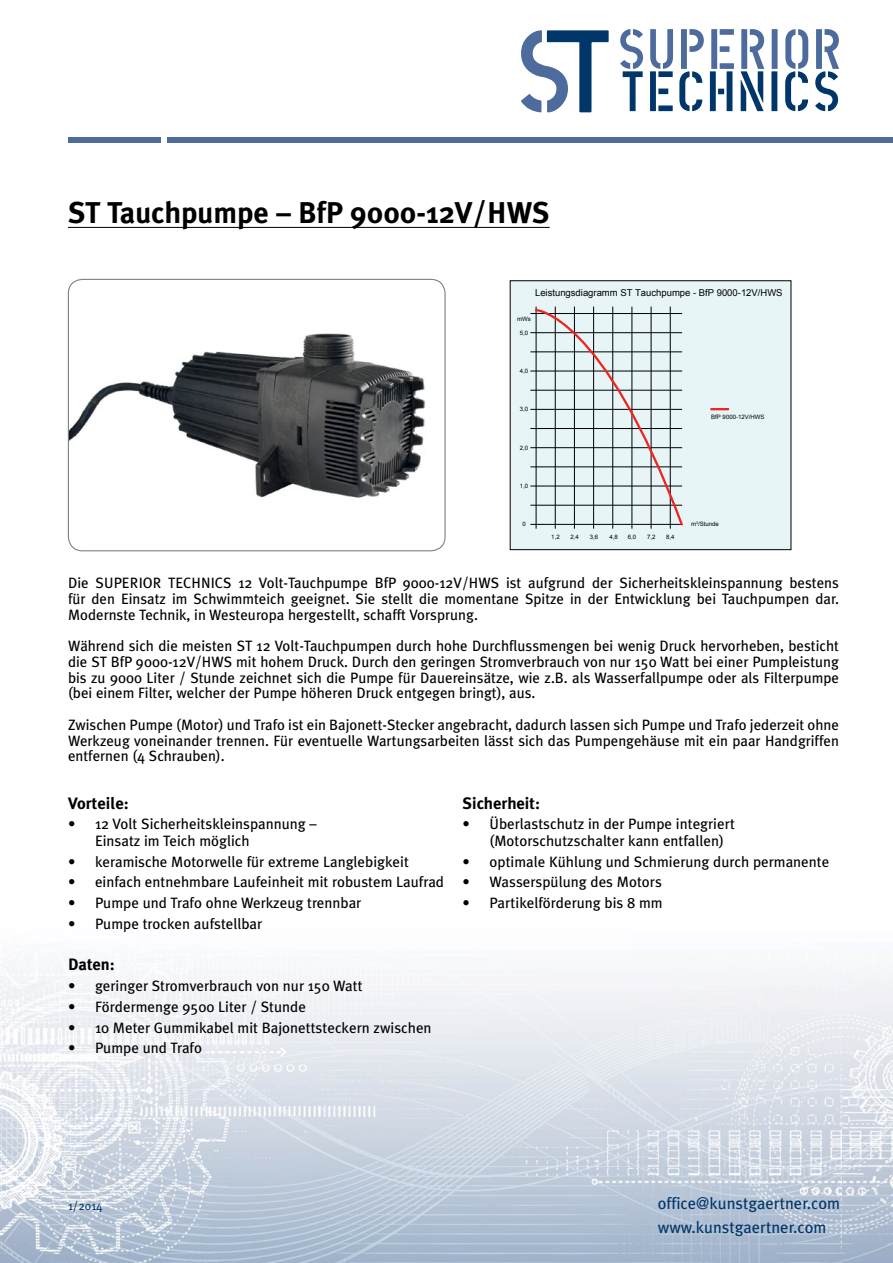
<style>
.page{position:relative;width:893px;height:1263px;background:#fff}
.page>*{position:absolute;margin:0;border:0;box-sizing:border-box;transform-origin:0 0}
.t1{font:700 30px "Meta Plus";color:#000}
.t2{font:16.5px/24px "Meta Plus";color:#003669}
.t3{font:700 16.5px "Meta Plus";color:#000}
.t4{font:15px/15.8px "Meta Plus";color:#000;text-align:justify}
.t5{font:12px "Meta Plus";color:#003669}
.t6{font:9.45px "Arial";color:#000}
.t7{font:6px "Arial";color:#000}
</style>
<div class="page">
<img style="left:0;top:961px;width:893px;height:302px">
<div style="left:772px;top:29px;width:6px;height:40px;background:#4d6b9d"></div>
<svg style="left:620px;top:29px;width:23px;height:82px"></svg>
<svg style="left:650px;top:29px;width:23px;height:82px"></svg>
<svg style="left:679px;top:29px;width:25px;height:82px"></svg>
<svg style="left:710px;top:29px;width:24px;height:82px"></svg>
<svg style="left:740px;top:29px;width:24px;height:82px"></svg>
<div style="left:771px;top:71px;width:6px;height:40px;background:#003669"></div>
<svg style="left:785px;top:29px;width:23px;height:82px"></svg>
<svg style="left:815px;top:29px;width:24px;height:82px"></svg>
<svg style="left:521px;top:30px;width:88px;height:82px"></svg>
<div style="left:167px;top:137px;width:726px;height:6px;background:#4d6b9d"></div>
<svg style="left:68px;top:137px;width:93px;height:6px"></svg>
<hr style="left:68px;top:227px;width:482px;height:1px;background:#000">
<img style="left:70px;top:333px;width:355px;height:165px">
<div style="left:68px;top:279px;width:378px;height:272px;border:1px solid #808184;border-radius:14px"></div>
<div style="left:510px;top:281px;width:281px;height:269px;background:#e7f5f7"></div>
<hr style="left:530px;top:390px;width:152px;height:1px;background:#000">
<hr style="left:530px;top:371px;width:152px;height:1px;background:#000">
<hr style="left:530px;top:352px;width:152px;height:1px;background:#000">
<hr style="left:530px;top:332px;width:152px;height:1px;background:#000">
<hr style="left:530px;top:313px;width:152px;height:1px;background:#000">
<hr style="left:530px;top:409px;width:152px;height:1px;background:#000">
<hr style="left:530px;top:428px;width:152px;height:1px;background:#000">
<hr style="left:530px;top:447px;width:152px;height:1px;background:#000">
<hr style="left:530px;top:467px;width:152px;height:1px;background:#000">
<hr style="left:530px;top:486px;width:152px;height:1px;background:#000">
<hr style="left:530px;top:505px;width:152px;height:1px;background:#000">
<hr style="left:530px;top:524px;width:152px;height:1px;background:#000">
<hr style="left:536px;top:307px;width:1px;height:222px;background:#000">
<hr style="left:555px;top:307px;width:1px;height:222px;background:#000">
<hr style="left:574px;top:307px;width:1px;height:222px;background:#000">
<hr style="left:593px;top:307px;width:1px;height:222px;background:#000">
<hr style="left:612px;top:307px;width:1px;height:222px;background:#000">
<hr style="left:632px;top:307px;width:1px;height:222px;background:#000">
<hr style="left:651px;top:307px;width:1px;height:222px;background:#000">
<hr style="left:670px;top:307px;width:1px;height:222px;background:#000">
<svg style="left:711px;top:408px;width:17px;height:2px"></svg>
<svg style="left:534px;top:308px;width:149px;height:219px"></svg>
<h1 class="t1" style="left:68px;top:195px;width:483px">ST Tauchpumpe – BfP 9000-12V/HWS</h1>
<p class="t6" style="left:535px;top:286px;width:249px">Leistungsdiagramm ST Tauchpumpe - BfP 9000-12V/HWS</p>
<p class="t7" style="left:517px;top:315px;width:15px">mWs</p>
<p class="t7" style="left:520px;top:329px;width:10px">5,0</p>
<p class="t7" style="left:520px;top:367px;width:10px">4,0</p>
<p class="t7" style="left:520px;top:405px;width:10px">3,0</p>
<p class="t7" style="left:520px;top:443px;width:10px">2,0</p>
<p class="t7" style="left:520px;top:482px;width:10px">1,0</p>
<p class="t7" style="left:522px;top:520px;width:5px">0</p>
<p class="t7" style="left:711px;top:413px;width:55px">BfP 9000-12V/HWS</p>
<p class="t7" style="left:551px;top:533px;width:10px">1,2</p>
<p class="t7" style="left:570px;top:533px;width:10px">2,4</p>
<p class="t7" style="left:590px;top:533px;width:10px">3,6</p>
<p class="t7" style="left:609px;top:533px;width:10px">4,8</p>
<p class="t7" style="left:628px;top:533px;width:10px">6,0</p>
<p class="t7" style="left:647px;top:533px;width:10px">7,2</p>
<p class="t7" style="left:666px;top:533px;width:10px">8,4</p>
<p class="t7" style="left:691px;top:520px;width:29px">m<sup>3</sup>/Stunde</p>
<p class="t4" style="left:68px;top:575px;width:772px">Die SUPERIOR TECHNICS 12 Volt-Tauchpumpe BfP 9000-12V/HWS ist aufgrund der Sicherheitskleinspannung bestens für den Einsatz im Schwimmteich geeignet. Sie stellt die momentane Spitze in der Entwicklung bei Tauchpumpen dar.<br>Modernste Technik, in Westeuropa hergestellt, schafft Vorsprung.</p>
<p class="t4" style="left:68px;top:638px;width:772px">Während sich die meisten ST 12 Volt-Tauchpumpen durch hohe Durchflussmengen bei wenig Druck hervorheben, besticht die ST BfP 9000-12V/HWS mit hohem Druck. Durch den geringen Stromverbrauch von nur 150 Watt bei einer Pumpleistung bis zu 9000 Liter / Stunde zeichnet sich die Pumpe für Dauereinsätze, wie z.B. als Wasserfallpumpe oder als Filterpumpe (bei einem Filter, welcher der Pumpe höheren Druck entgegen bringt), aus.</p>
<p class="t4" style="left:68px;top:716px;width:772px">Zwischen Pumpe (Motor) und Trafo ist ein Bajonett-Stecker angebracht, dadurch lassen sich Pumpe und Trafo jederzeit ohne Werkzeug voneinander trennen. Für eventuelle Wartungsarbeiten lässt sich das Pumpengehäuse mit ein paar Handgriffen entfernen (4 Schrauben).</p>
<p class="t3" style="left:68px;top:793px;width:62px">Vorteile:</p>
<p class="t4" style="left:95px;top:816px;width:223px;line-height:16.5px;text-indent:-27px">• 12 Volt Sicherheitskleinspannung –<br>Einsatz im Teich möglich</p>
<p class="t4" style="left:68px;top:853px;width:342px">• keramische Motorwelle für extreme Langlebigkeit</p>
<p class="t4" style="left:68px;top:874px;width:378px">• einfach entnehmbare Laufeinheit mit robustem Laufrad</p>
<p class="t4" style="left:68px;top:895px;width:295px">• Pumpe und Trafo ohne Werkzeug trennbar</p>
<p class="t4" style="left:68px;top:915px;width:196px">• Pumpe trocken aufstellbar</p>
<p class="t3" style="left:68px;top:955px;width:48px">Daten:</p>
<p class="t4" style="left:68px;top:978px;width:296px">• geringer Stromverbrauch von nur 150 Watt</p>
<p class="t4" style="left:68px;top:998px;width:240px">• Fördermenge 9500 Liter / Stunde</p>
<p class="t4" style="left:68px;top:1019px;width:365px">• 10 Meter Gummikabel mit Bajonettsteckern zwischen</p>
<p class="t4" style="left:68px;top:1040px;width:136px">• Pumpe und Trafo</p>
<p class="t3" style="left:462px;top:793px;width:79px">Sicherheit:</p>
<p class="t4" style="left:489px;top:816px;width:247px;line-height:16.5px;text-indent:-27px">• Überlastschutz in der Pumpe integriert (Motorschutzschalter kann entfallen)</p>
<p class="t4" style="left:462px;top:853px;width:368px">• optimale Kühlung und Schmierung durch permanente</p>
<p class="t4" style="left:462px;top:874px;width:201px">• Wasserspülung des Motors</p>
<p class="t4" style="left:462px;top:895px;width:202px">• Partikelförderung bis 8 mm</p>
<p class="t5" style="left:68px;top:1198px;width:36px">1/2014</p>
<p class="t2" style="left:658px;top:1191px;width:184px">office@kunstgaertner.com www.kunstgaertner.com</p>
</div>
